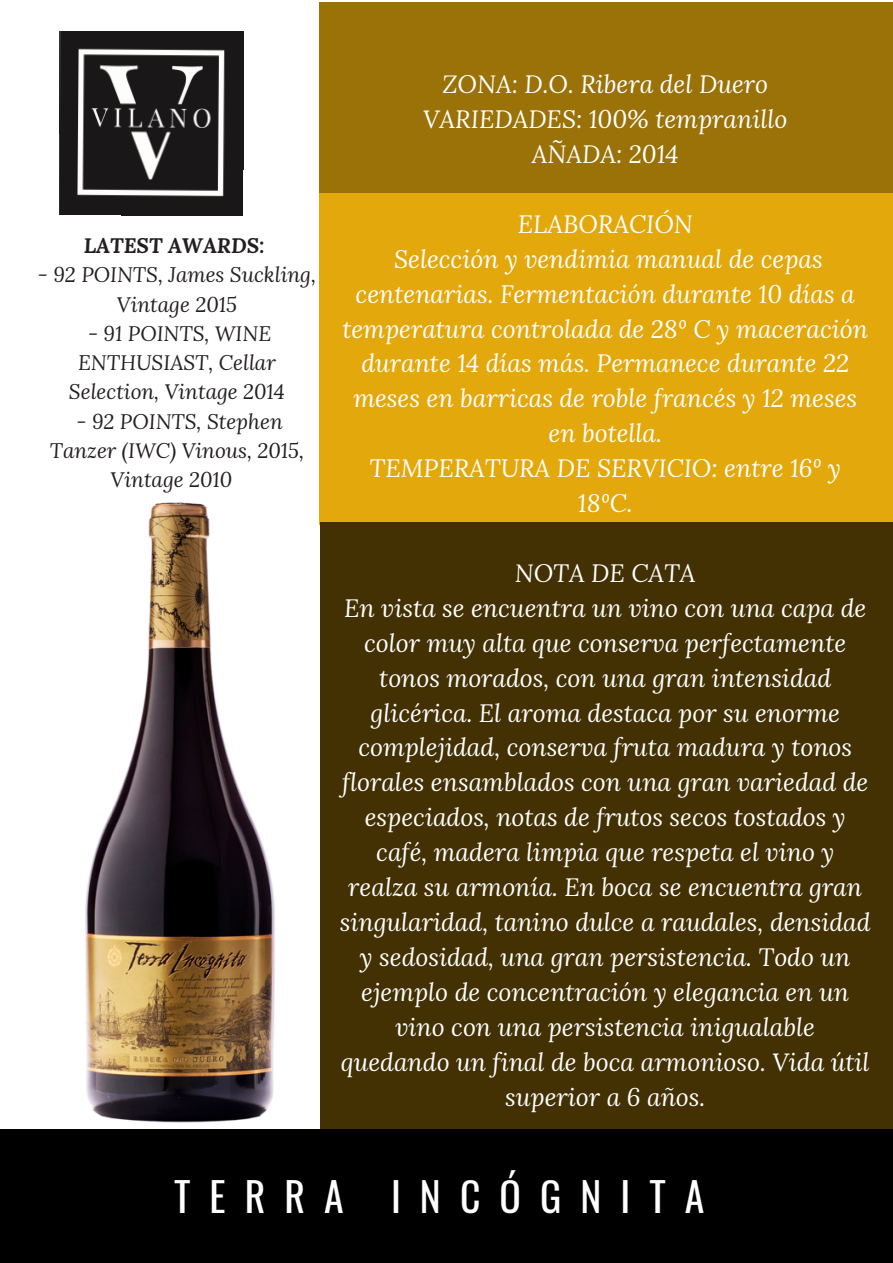
<style>
.page{position:relative;width:893px;height:1263px;background:#fff}
.page>*{position:absolute;margin:0;border:0;box-sizing:border-box;transform-origin:0 0}
.t1{font:39.75px "Oswald";letter-spacing:.48em;color:#fff}
.t2{font:italic 24.9px/35px "Lora";color:#fff;text-align:center}
.t3{font:italic 20.85px/29.2px "Lora";color:#231f20;text-align:center}
.t4{font:italic 700 20.85px "Lora";color:#231f20}
</style>
<div class="page">
<div style="left:320px;top:2px;width:572px;height:201px;background:#9a7208"></div>
<div style="left:320px;top:193px;width:572px;height:332px;background:#e3a80c"></div>
<div style="left:320px;top:522px;width:572px;height:624px;background:#433104"></div>
<img style="left:59px;top:31px;width:185px;height:185px">
<div style="left:0;top:1129px;width:892px;height:134px;background:#000"></div>
<img style="left:85px;top:493px;width:235px;height:630px">
<p class="t4" style="left:84px;top:232px;width:183px">LATEST AWARDS:</p>
<p class="t3" style="left:38px;top:260px;width:279px">- 92 POINTS, James Suckling,<br>Vintage 2015</p>
<p class="t3" style="left:69px;top:318px;width:217px">- 91 POINTS, WINE<br>ENTHUSIAST, Cellar<br>Selection, Vintage 2014</p>
<p class="t3" style="left:50px;top:406px;width:256px">- 92 POINTS, Stephen<br>Tanzer (IWC) Vinous, 2015,<br>Vintage 2010</p>
<p class="t2" style="left:423px;top:66px;width:366px">ZONA: D.O. Ribera del Duero<br>VARIEDADES: 100% tempranillo<br>AÑADA: 2014</p>
<p class="t2" style="left:342px;top:206px;width:527px">ELABORACIÓN<br>Selección y vendimia manual de cepas centenarias. Fermentación durante 10 días a temperatura controlada de 28º C y maceración durante 14 días más. Permanece durante 22 meses en barricas de roble francés y 12 meses en botella.<br>TEMPERATURA DE SERVICIO: entre 16º y<br>18ºC.</p>
<p class="t2" style="left:340px;top:555px;width:532px">NOTA DE CATA<br>En vista se encuentra un vino con una capa de color muy alta que conserva perfectamente tonos morados, con una gran intensidad glicérica. El aroma destaca por su enorme complejidad, conserva fruta madura y tonos florales ensamblados con una gran variedad de especiados, notas de frutos secos tostados y café, madera limpia que respeta el vino y realza su armonía. En boca se encuentra gran singularidad, tanino dulce a raudales, densidad y sedosidad, una gran persistencia. Todo un ejemplo de concentración y elegancia en un vino con una persistencia inigualable quedando un final de boca armonioso. Vida útil superior a 6 años.</p>
<h1 class="t1" style="left:174px;top:1166px;width:532px">TERRA INCÓGNITA</h1>
</div>
